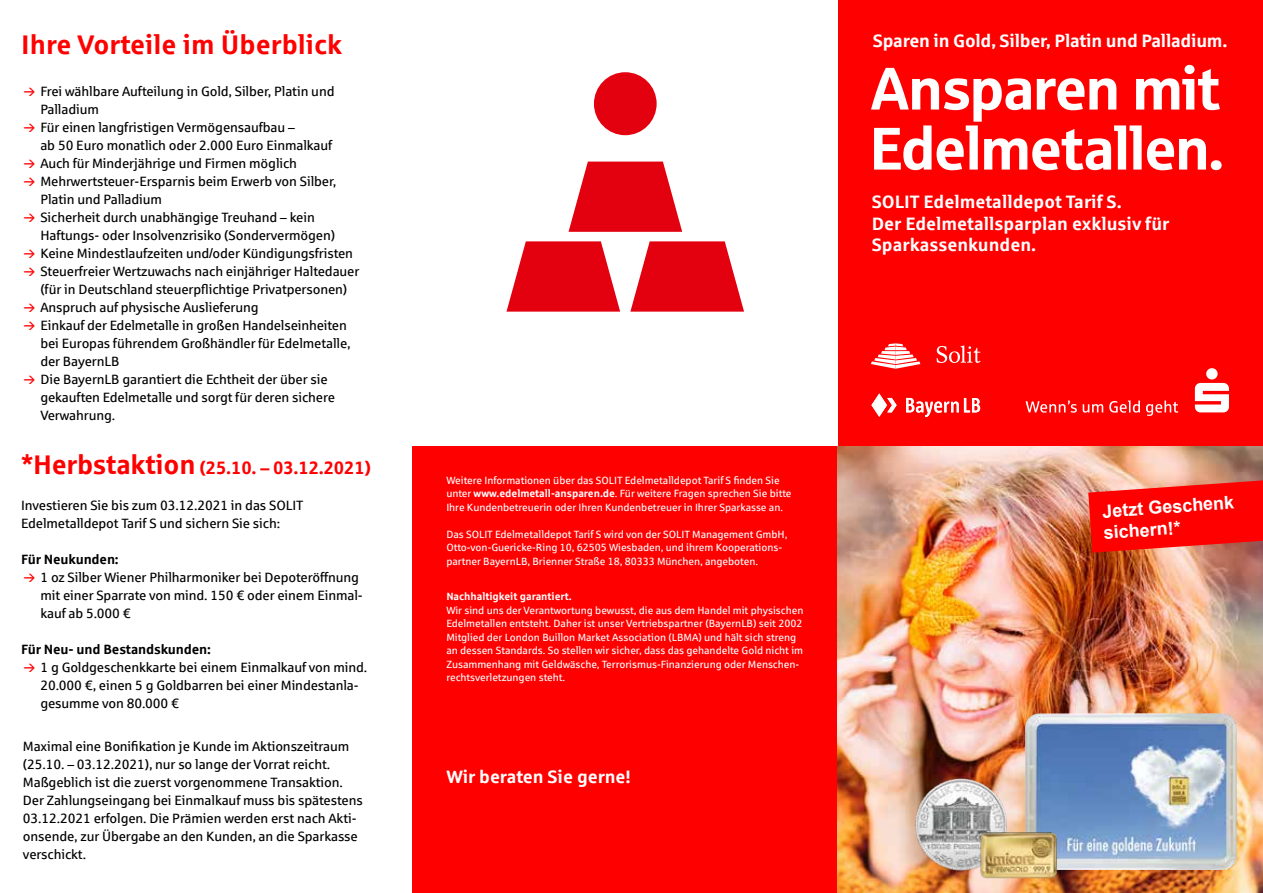
<style>
.page{position:relative;width:1263px;height:893px;background:#fff}
.page>*{position:absolute;margin:0;border:0;box-sizing:border-box;transform-origin:0 0}
.t1{font:60px/60px "Sparkasse Head";color:#fff}
.t2{font:700 27px "Sparkasse Rg";color:#f00}
.t3{font:700 18px/21.6px "Sparkasse Rg";color:#fff}
.t4{font:700 18px "Sparkasse Rg";letter-spacing:-.01em;color:#f00}
.t5{font:700 18px/21.6px "Arial";color:#fff}
.t6{font:13.5px/18px "Sparkasse Rg";letter-spacing:-.01em;color:#000}
.t7{font:700 13.5px "Sparkasse Rg";letter-spacing:-.01em;color:#000}
.t8{font:10.5px/13.5px "Sparkasse Rg";letter-spacing:-.005em;color:#fff}
.t9{font:700 10.5px "Sparkasse Rg";letter-spacing:-.005em;color:#fff}
.s1{font-size:27px}
.s2{font-weight:700}
</style>
<div class="page">
<div style="left:838px;top:0;width:425px;height:446px;background:#f00"></div>
<svg style="left:1026px;top:401px;width:152px;height:15px"></svg>
<svg style="left:1195px;top:368px;width:34px;height:44px"></svg>
<svg style="left:871px;top:393px;width:26px;height:24px"></svg>
<svg style="left:906px;top:398px;width:74px;height:19px"></svg>
<div style="left:412px;top:446px;width:426px;height:447px;background:#f00"></div>
<svg style="left:630px;top:241px;width:114px;height:71px"></svg>
<svg style="left:506px;top:241px;width:114px;height:71px"></svg>
<svg style="left:568px;top:162px;width:114px;height:70px"></svg>
<div style="left:594px;top:72px;width:63px;height:63px;background:#e3000f;border-radius:50%"></div>
<img style="left:838px;top:446px;width:425px;height:447px">
<svg style="left:871px;top:343px;width:49px;height:26px"></svg>
<svg style="left:937px;top:345px;width:43px;height:18px"></svg>
<img style="left:1026px;top:714px;width:210px;height:155px">
<img style="left:915px;top:778px;width:92px;height:93px">
<img style="left:980px;top:832px;width:77px;height:46px">
<svg style="left:1088px;top:480px;width:175px;height:73px;background:#f71c17"></svg>
<h2 class="t2" style="left:21px;top:27px;width:323px">Ihre Vorteile im Überblick</h2>
<p class="t6" style="left:40px;top:82px;width:320px">Frei wählbare Aufteilung in Gold, Silber, Platin und Palladium<br>Für einen langfristigen Vermögensaufbau –<br>ab 50 Euro monatlich oder 2.000 Euro Einmalkauf Auch für Minderjährige und Firmen möglich Mehrwertsteuer-Ersparnis beim Erwerb von Silber, Platin und Palladium<br>Sicherheit durch unabhängige Treuhand – kein Haftungs- oder Insolvenzrisiko (Sondervermögen)<br>Keine Mindestlaufzeiten und/oder Kündigungsfristen Steuerfreier Wertzuwachs nach einjähriger Haltedauer (für in Deutschland steuerpflichtige Privatpersonen)<br>Anspruch auf physische Auslieferung<br>Einkauf der Edelmetalle in großen Handelseinheiten bei Europas führendem Großhändler für Edelmetalle, der BayernLB<br>Die BayernLB garantiert die Echtheit der über sie gekauften Edelmetalle und sorgt für deren sichere Verwahrung.</p>
<h3 class="t4" style="left:21px;top:456px;width:351px"><span class="s1">*Herbstaktion</span> (25.10. – 03.12.2021)</h3>
<p class="t6" style="left:21px;top:496px;width:284px">Investieren Sie bis zum 03.12.2021 in das SOLIT<br>Edelmetalldepot Tarif S und sichern Sie sich:</p>
<p class="t7" style="left:21px;top:551px;width:99px">Für Neukunden:</p>
<p class="t6" style="left:40px;top:568px;width:324px">1 oz Silber Wiener Philharmoniker bei Depoteröffnung mit einer Sparrate von mind. 150 € oder einem Einmal&shy;kauf ab 5.000 €</p>
<p class="t7" style="left:21px;top:641px;width:191px">Für Neu- und Bestandskunden:</p>
<p class="t6" style="left:40px;top:658px;width:328px">1 g Goldgeschenkkarte bei einem Einmalkauf von mind.<br>20.000 €, einen 5 g Goldbarren bei einer Mindestanla&shy;gesumme von 80.000 €</p>
<p class="t6" style="left:23px;top:737px;width:341px">Maximal eine Bonifikation je Kunde im Aktionszeitraum (25.10. – 03.12.2021), nur so lange der Vorrat reicht.<br>Maßgeblich ist die zuerst vorgenommene Transaktion.<br>Der Zahlungseingang bei Einmalkauf muss bis spätestens 03.12.2021 erfolgen. Die Prämien werden erst nach Akti&shy;onsende, zur Übergabe an den Kunden, an die Sparkasse verschickt.</p>
<h3 class="t3" style="left:873px;top:30px;width:356px">Sparen in Gold, Silber, Platin und Palladium.</h3>
<h1 class="t1" style="left:871px;top:56px;width:354px">Ansparen mit<br>Edelmetallen.</h1>
<h3 class="t3" style="left:872px;top:190px;width:299px">SOLIT Edelmetalldepot Tarif S.<br>Der Edelmetallsparplan exklusiv für<br>Sparkassenkunden.</h3>
<p class="t8" style="left:446px;top:473px;width:347px">Weitere Informationen über das SOLIT Edelmetalldepot Tarif S finden Sie unter <span class="s2">www.edelmetall-ansparen.de</span>. Für weitere Fragen sprechen Sie bitte<br>Ihre Kundenbetreuerin oder Ihren Kundenbetreuer in Ihrer Sparkasse an.</p>
<p class="t8" style="left:446px;top:527px;width:342px">Das SOLIT Edelmetalldepot Tarif S wird von der SOLIT Management GmbH,<br>Otto-von-Guericke-Ring 10, 62505 Wiesbaden, und ihrem Kooperations&shy;partner BayernLB, Brienner Straße 18, 80333 München, angeboten.</p>
<p class="t9" style="left:446px;top:590px;width:127px">Nachhaltigkeit garantiert.</p>
<p class="t8" style="left:446px;top:603px;width:359px">Wir sind uns der Verantwortung bewusst, die aus dem Handel mit physischen Edelmetallen entsteht. Daher ist unser Vertriebspartner (BayernLB) seit 2002<br>Mitglied der London Buillon Market Association (LBMA) und hält sich streng an dessen Standards. So stellen wir sicher, dass das gehandelte Gold nicht im Zusammenhang mit Geldwäsche, Terrorismus-Finanzierung oder Menschen&shy;rechtsverletzungen steht.</p>
<h3 class="t3" style="left:446px;top:765px;width:186px">Wir beraten Sie gerne!</h3>
<h3 class="t5" style="left:1102px;top:501px;width:134px;rotate:-4deg">Jetzt Geschenk sichern!*</h3>
</div>
